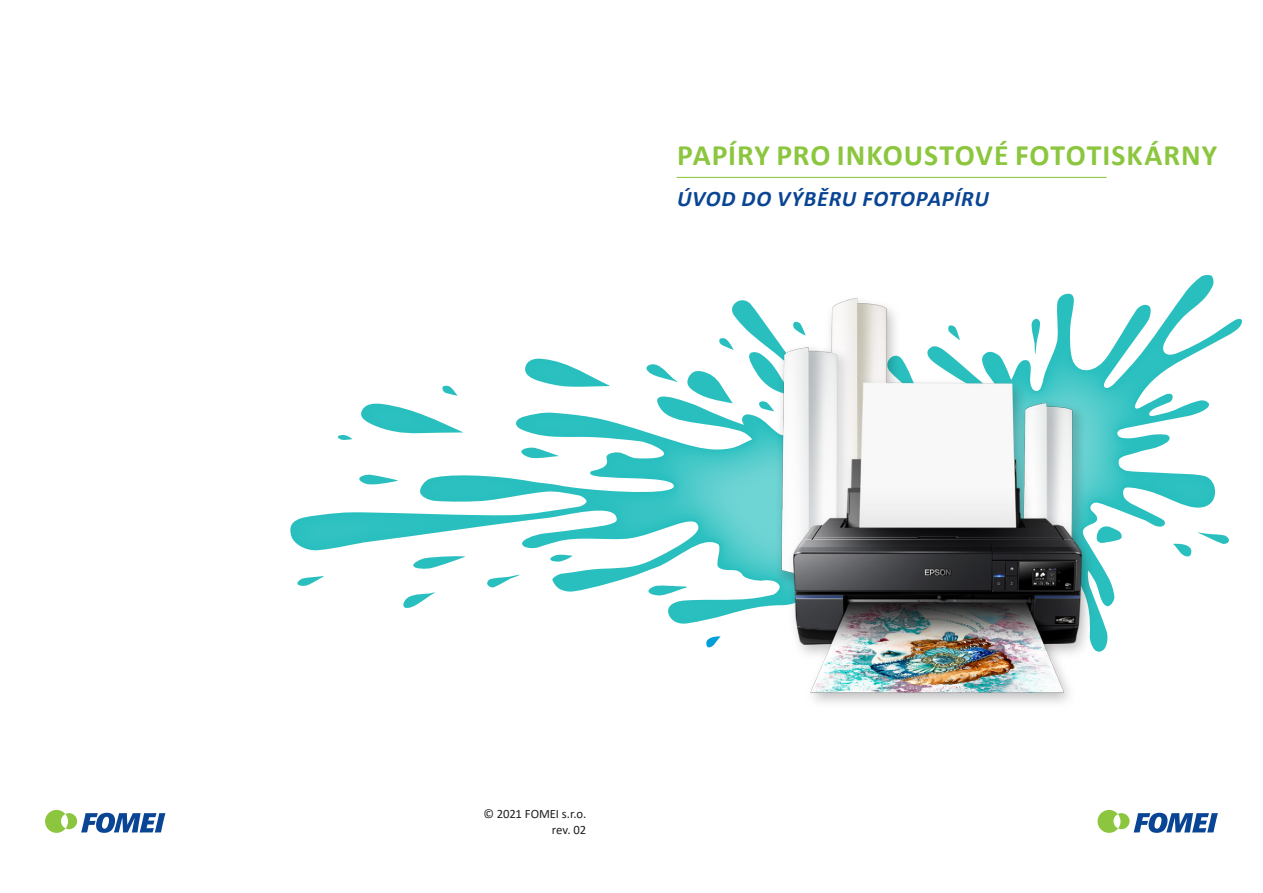
<style>
.page{position:relative;width:1263px;height:893px;background:#fff}
.page>*{position:absolute;margin:0;border:0;box-sizing:border-box;transform-origin:0 0}
.t1{font:700 29.7px "Calibri";letter-spacing:.03em;color:#8bc63e}
.t2{font:italic 700 22.2px "Calibri";letter-spacing:.03em;color:#094594}
.t3{font:12.75px/15.3px "Calibri";letter-spacing:-.01em;color:#231f20;text-align:right}
</style>
<div class="page">
<hr style="left:677px;top:177px;width:429px;height:1px;background:#8bc63e">
<svg style="left:1097px;top:810px;width:121px;height:23px"></svg>
<svg style="left:631px;top:396px;width:73px;height:228px"></svg>
<svg style="left:648px;top:585px;width:39px;height:11px"></svg>
<svg style="left:686px;top:371px;width:18px;height:32px"></svg>
<svg style="left:1131px;top:275px;width:111px;height:252px"></svg>
<svg style="left:1173px;top:532px;width:56px;height:25px"></svg>
<svg style="left:646px;top:364px;width:32px;height:18px"></svg>
<img style="left:704px;top:293px;width:427px;height:410px">
<svg style="left:45px;top:810px;width:120px;height:23px"></svg>
<svg style="left:290px;top:412px;width:341px;height:180px"></svg>
<svg style="left:525px;top:358px;width:85px;height:29px"></svg>
<svg style="left:359px;top:403px;width:104px;height:31px"></svg>
<svg style="left:521px;top:447px;width:38px;height:12px"></svg>
<svg style="left:412px;top:556px;width:53px;height:13px"></svg>
<svg style="left:359px;top:474px;width:39px;height:11px"></svg>
<svg style="left:549px;top:554px;width:24px;height:8px"></svg>
<svg style="left:442px;top:385px;width:16px;height:11px"></svg>
<svg style="left:337px;top:435px;width:15px;height:5px"></svg>
<svg style="left:297px;top:576px;width:27px;height:10px"></svg>
<svg style="left:486px;top:571px;width:45px;height:17px"></svg>
<svg style="left:403px;top:592px;width:32px;height:16px"></svg>
<p class="t1" style="left:677px;top:134px;width:542px">PAPÍRY PRO INKOUSTOVÉ FOTOTISKÁRNY</p>
<p class="t2" style="left:677px;top:183px;width:313px">ÚVOD DO VÝBĚRU FOTOPAPÍRU</p>
<p class="t3" style="left:483px;top:806px;width:104px">© 2021 FOMEI s.r.o. rev. 02</p>
</div>
